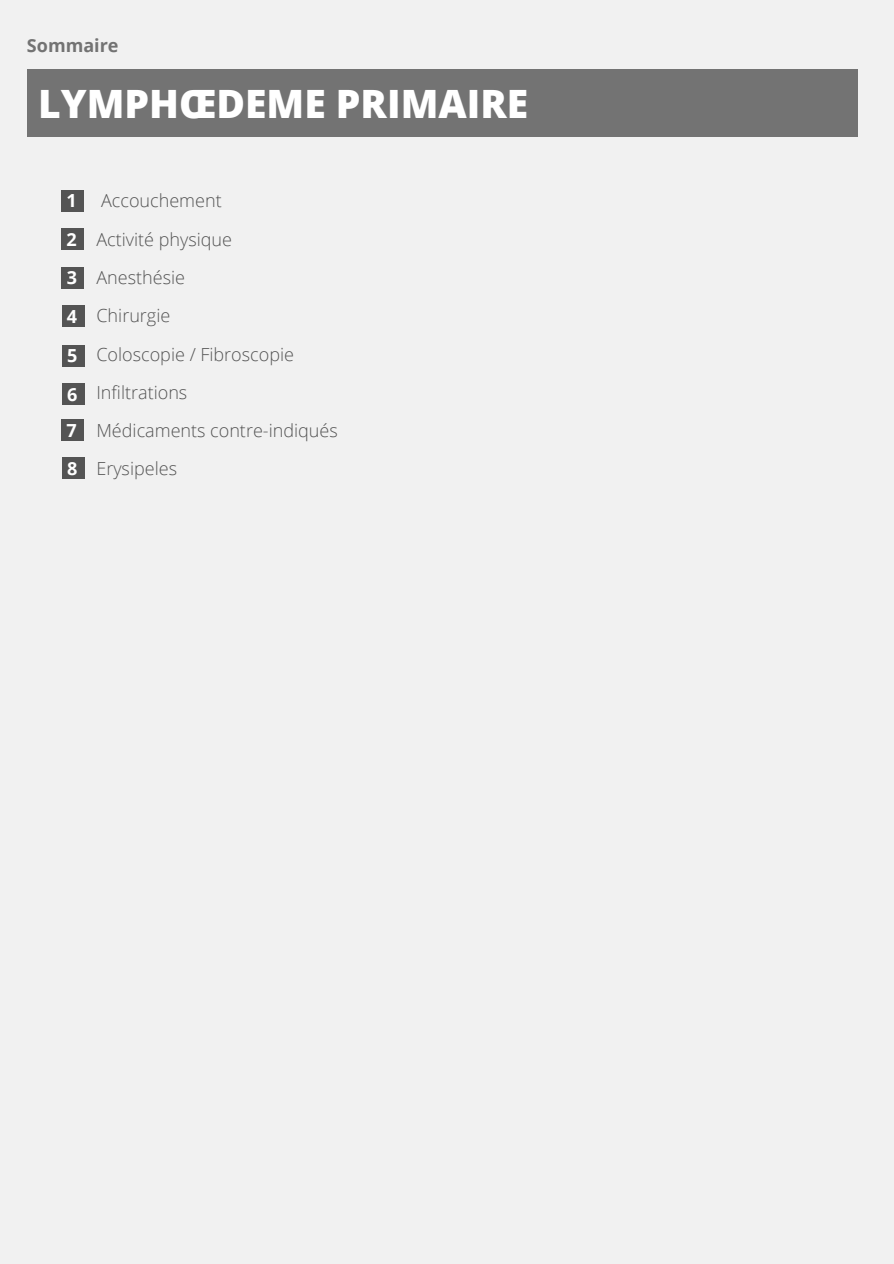
<style>
.page{position:relative;width:894px;height:1264px;background:#fff}
.page>*{position:absolute;margin:0;border:0;box-sizing:border-box;transform-origin:0 0}
.t1{font:800 39px "Open Sans";color:#fff}
.t2{font:300 18px "Open Sans";color:#545454}
.t3{font:700 18px "Open Sans";color:#737373}
.t4{font:700 18px "Open Sans";color:#fff}
</style>
<div class="page">
<div style="left:0;top:0;width:893px;height:1263px;background:#f1f1f1"></div>
<div style="left:27px;top:69px;width:830px;height:68px;background:#737373"></div>
<div style="left:61px;top:190px;width:23px;height:21px;background:#545454"></div>
<div style="left:61px;top:228px;width:23px;height:22px;background:#545454"></div>
<div style="left:62px;top:267px;width:22px;height:21px;background:#545454"></div>
<div style="left:62px;top:305px;width:22px;height:22px;background:#545454"></div>
<div style="left:62px;top:345px;width:22px;height:21px;background:#545454"></div>
<div style="left:62px;top:383px;width:22px;height:22px;background:#545454"></div>
<div style="left:61px;top:419px;width:23px;height:22px;background:#545454"></div>
<div style="left:62px;top:457px;width:22px;height:22px;background:#545454"></div>
<p class="t3" style="left:27px;top:33px;width:93px">Sommaire</p>
<p class="t1" style="left:38px;top:76px;width:491px">LYMPHŒDEME PRIMAIRE</p>
<p class="t4" style="left:66px;top:188px;width:12px">1</p>
<p class="t4" style="left:66px;top:226px;width:12px">2</p>
<p class="t4" style="left:67px;top:265px;width:12px">3</p>
<p class="t4" style="left:67px;top:303px;width:12px">4</p>
<p class="t4" style="left:67px;top:343px;width:12px">5</p>
<p class="t4" style="left:67px;top:381px;width:12px">6</p>
<p class="t4" style="left:66px;top:417px;width:12px">7</p>
<p class="t4" style="left:67px;top:455px;width:12px">8</p>
<p class="t2" style="left:101px;top:188px;width:122px">Accouchement</p>
<p class="t2" style="left:96px;top:226px;width:137px">Activité physique</p>
<p class="t2" style="left:96px;top:265px;width:90px">Anesthésie</p>
<p class="t2" style="left:96px;top:303px;width:75px">Chirurgie</p>
<p class="t2" style="left:96px;top:341px;width:199px">Coloscopie / Fibroscopie</p>
<p class="t2" style="left:96px;top:379px;width:92px">Infiltrations</p>
<p class="t2" style="left:96px;top:418px;width:243px">Médicaments contre-indiqués</p>
<p class="t2" style="left:96px;top:456px;width:82px">Erysipeles</p>
</div>
